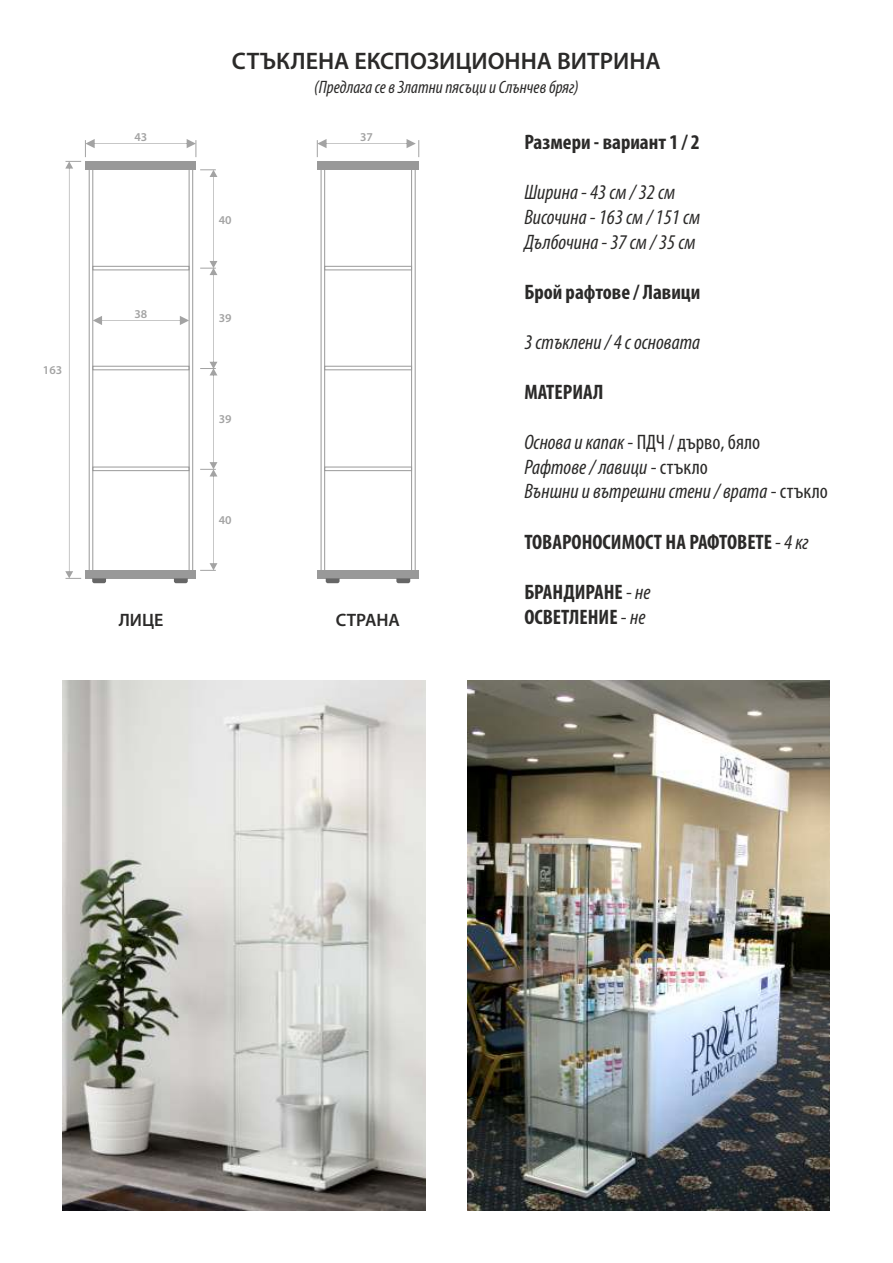
<style>
.page{position:relative;width:893px;height:1263px;background:#fff}
.page>*{position:absolute;margin:0;border:0;box-sizing:border-box;transform-origin:0 0}
.t1{font:600 24px "Myriad Pro";color:#2b2a29}
.t2{font:italic condensed 21px/24.9px "Myriad Pro";color:#2b2a29}
.t3{font:700 condensed 21px "Myriad Pro";color:#2b2a29}
.t4{font:italic condensed 18px "Myriad Pro";color:#2b2a29}
.t5{font:600 18px "Myriad Pro";color:#2b2a29}
.t6{font:600 12px "Myriad Pro";color:#a3a3a3}
.s1{font-style:normal}
.s2{font-weight:400;font-style:italic}
.s3{font-weight:400}
</style>
<div class="page">
<img style="left:468px;top:681px;width:362px;height:529px">
<img style="left:63px;top:681px;width:362px;height:529px">
<div style="left:317px;top:161px;width:102px;height:8px;background:#999"></div>
<div style="left:317px;top:570px;width:102px;height:8px;background:#999"></div>
<div style="left:321px;top:168px;width:4px;height:404px;border:1px solid #999"></div>
<div style="left:411px;top:168px;width:5px;height:404px;border:1px solid #999"></div>
<div style="left:324px;top:266px;width:88px;height:4px;border:1px solid #999"></div>
<div style="left:324px;top:366px;width:88px;height:4px;border:1px solid #999"></div>
<div style="left:324px;top:467px;width:88px;height:4px;border:1px solid #999"></div>
<svg style="left:317px;top:139px;width:102px;height:18px"></svg>
<svg style="left:65px;top:139px;width:152px;height:444px"></svg>
<svg style="left:326px;top:578px;width:14px;height:5px"></svg>
<svg style="left:396px;top:578px;width:14px;height:5px"></svg>
<p class="t6" style="left:43px;top:365px;width:21px">163</p>
<p class="t1" style="left:232px;top:51px;width:430px">СТЪКЛЕНА ЕКСПОЗИЦИОННА ВИТРИНА</p>
<p class="t4" style="left:314px;top:80px;width:266px">(Предлага се в Златни пясъци и Слънчев бряг)</p>
<p class="t6" style="left:134px;top:132px;width:14px">43</p>
<p class="t6" style="left:360px;top:132px;width:14px">37</p>
<p class="t6" style="left:134px;top:309px;width:14px">38</p>
<p class="t6" style="left:219px;top:215px;width:14px">40</p>
<p class="t6" style="left:219px;top:313px;width:14px">39</p>
<p class="t6" style="left:219px;top:414px;width:14px">39</p>
<p class="t6" style="left:219px;top:515px;width:14px">40</p>
<p class="t3" style="left:524px;top:133px;width:177px">Размери - вариант 1 / 2</p>
<p class="t2" style="left:524px;top:181px;width:178px">Ширина - 43 см / 32 см<br>Височина - 163 см / 151 см<br>Дълбочина - 37 см / 35 см</p>
<p class="t3" style="left:524px;top:283px;width:177px">Брой рафтове / Лавици</p>
<p class="t2" style="left:524px;top:331px;width:177px">3 стъклени / 4 с основата</p>
<p class="t3" style="left:524px;top:383px;width:81px">МАТЕРИАЛ</p>
<p class="t2" style="left:524px;top:431px;width:305px">Основа и капак <span class="s1">- ПДЧ / дърво, бяло<br></span>Рафтове / лавици <span class="s1">- стъкло<br></span>Външни и вътрешни стени / врата <span class="s1">- стъкло</span></p>
<p class="t3" style="left:524px;top:533px;width:286px">ТОВАРОНОСИМОСТ НА РАФТОВЕТЕ <span class="s2">- 4 кг</span></p>
<p class="t3" style="left:524px;top:583px;width:128px">БРАНДИРАНЕ <span class="s3">-</span> <span class="s2">не</span></p>
<p class="t5" style="left:119px;top:613px;width:46px">ЛИЦЕ</p>
<p class="t5" style="left:336px;top:613px;width:66px">СТРАНА</p>
<p class="t3" style="left:524px;top:609px;width:123px">ОСВЕТЛЕНИЕ <span class="s3">-</span> <span class="s2">не</span></p>
</div>
